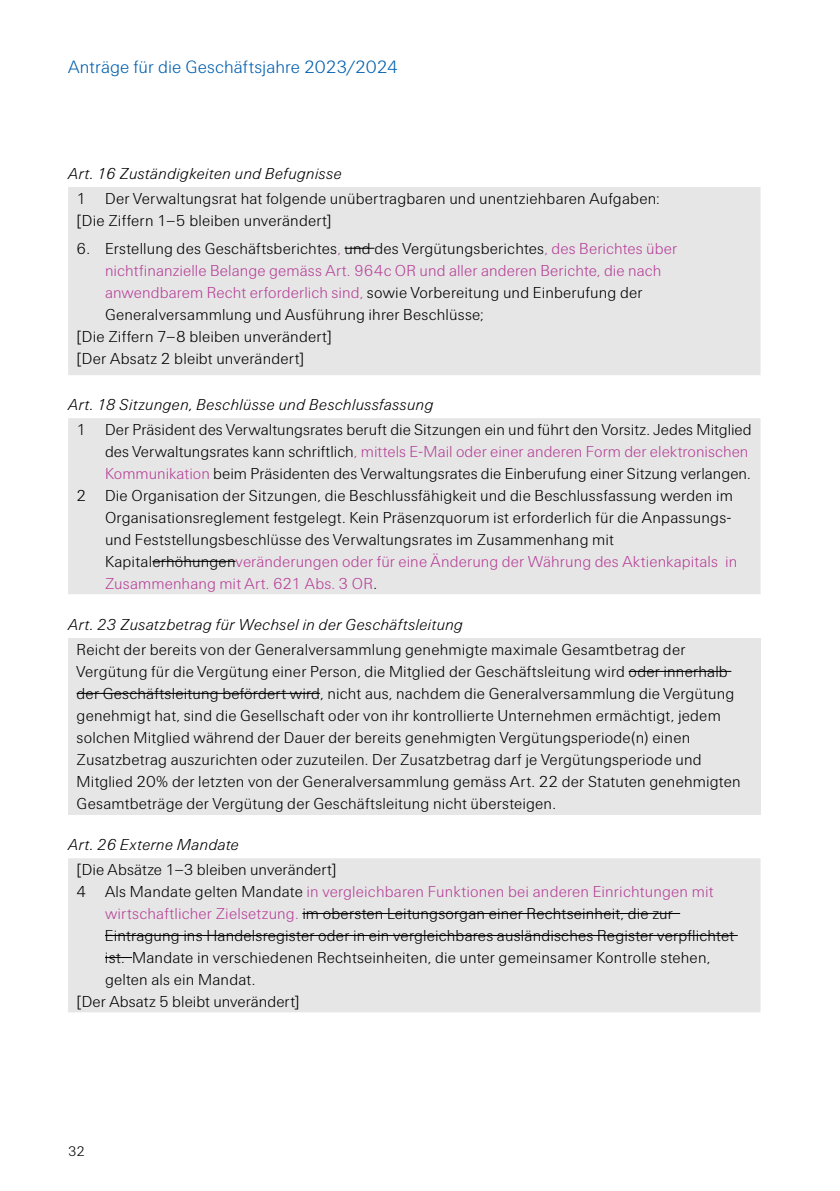
<style>
.page{position:relative;width:840px;height:1191px;background:#fff}
.page>*{position:absolute;margin:0;border:0;box-sizing:border-box;transform-origin:0 0}
.t1{font:300 18px "Swiss Re Sans OT";letter-spacing:.005em;color:#005fae}
.t2{font:300 16px/22px "Swiss Re Sans OT";letter-spacing:.01em;color:#000}
.t3{font:300 16px "Swiss Re Sans OT";letter-spacing:.005em;color:#b64197}
.t4{font:italic 300 16px "Swiss Re Sans OT";letter-spacing:.015em;color:#000}
.t5{font:300 14px "Swiss Re Sans OT";color:#000}
.s1{color:#b64197}
.s2{color:#000}
</style>
<div class="page">
<div style="left:68px;top:187px;width:692px;height:188px;background:#e6e6e7"></div>
<hr style="left:344px;top:248px;width:30px;height:1px;background:#000">
<div style="left:68px;top:418px;width:692px;height:176px;background:#e6e6e7"></div>
<hr style="left:152px;top:561px;width:83px;height:1px;background:#000">
<div style="left:68px;top:638px;width:692px;height:176px;background:#e6e6e7"></div>
<hr style="left:628px;top:671px;width:103px;height:1px;background:#000">
<hr style="left:77px;top:693px;width:243px;height:1px;background:#000">
<div style="left:68px;top:858px;width:692px;height:154px;background:#e6e6e7"></div>
<hr style="left:302px;top:913px;width:377px;height:1px;background:#000">
<hr style="left:105px;top:935px;width:632px;height:1px;background:#000">
<svg style="left:105px;top:957px;width:27px;height:1px"></svg>
<p class="t1" style="left:68px;top:56px;width:331px">Anträge für die Geschäftsjahre 2023/2024</p>
<p class="t4" style="left:68px;top:165px;width:275px">Art. 16 Zuständigkeiten und Befugnisse</p>
<p class="t2" style="left:77px;top:187px;width:584px">1 Der Verwaltungsrat hat folgende unübertragbaren und unentziehbaren Aufgaben: [Die Ziffern 1–5 bleiben unverändert]</p>
<p class="t2" style="left:77px;top:237px;width:601px">6. Erstellung des Geschäftsberichtes<span class="s1">,</span> und des Vergütungsberichtes<span class="s1">, des Berichtes über</span></p>
<p class="t3" style="left:105px;top:261px;width:557px">nichtfinanzielle Belange gemäss Art. 964c OR und aller anderen Berichte, die nach</p>
<p class="t2" style="left:105px;top:281px;width:539px"><span class="s1">anwendbarem Recht erforderlich sind,</span> sowie Vorbereitung und Einberufung der</p>
<p class="t2" style="left:105px;top:303px;width:380px">Generalversammlung und Ausführung ihrer Beschlüsse;</p>
<p class="t2" style="left:77px;top:325px;width:256px">[Die Ziffern 7–8 bleiben unverändert]</p>
<p class="t2" style="left:77px;top:347px;width:229px">[Der Absatz 2 bleibt unverändert]</p>
<p class="t4" style="left:68px;top:396px;width:367px">Art. 18 Sitzungen, Beschlüsse und Beschlussfassung</p>
<p class="t2" style="left:77px;top:418px;width:676px">1 Der Präsident des Verwaltungsrates beruft die Sitzungen ein und führt den Vorsitz. Jedes Mitglied</p>
<p class="t3" style="left:105px;top:442px;width:644px"><span class="s2">des Verwaltungsrates kann schriftlich</span>, mittels E-Mail oder einer anderen Form der elektronischen</p>
<p class="t2" style="left:105px;top:462px;width:647px"><span class="s1">Kommunikation</span> beim Präsidenten des Verwaltungsrates die Einberufung einer Sitzung verlangen.</p>
<p class="t2" style="left:77px;top:484px;width:657px">2 Die Organisation der Sitzungen, die Beschlussfähigkeit und die Beschlussfassung werden im</p>
<p class="t2" style="left:105px;top:506px;width:627px">Organisationsreglement festgelegt. Kein Präsenzquorum ist erforderlich für die Anpassungs-</p>
<p class="t2" style="left:105px;top:528px;width:510px">und Feststellungsbeschlüsse des Verwaltungsrates im Zusammenhang mit</p>
<p class="t3" style="left:105px;top:552px;width:633px"><span class="s2">Kapitalerhöhungen</span>veränderungen oder für eine Änderung der Währung des Aktienkapitals in</p>
<p class="t3" style="left:105px;top:574px;width:273px">Zusammenhang mit Art. 621 Abs. 3 OR<span class="s2">.</span></p>
<p class="t4" style="left:68px;top:616px;width:396px">Art. 23 Zusatzbetrag für Wechsel in der Geschäftsleitung</p>
<p class="t2" style="left:77px;top:638px;width:665px">Reicht der bereits von der Generalversammlung genehmigte maximale Gesamtbetrag der Vergütung für die Vergütung einer Person, die Mitglied der Geschäftsleitung wird oder innerhalb der Geschäftsleitung befördert wird, nicht aus, nachdem die Generalversammlung die Vergütung genehmigt hat, sind die Gesellschaft oder von ihr kontrollierte Unternehmen ermächtigt, jedem solchen Mitglied während der Dauer der bereits genehmigten Vergütungsperiode(n) einen Zusatzbetrag auszurichten oder zuzuteilen. Der Zusatzbetrag darf je Vergütungsperiode und Mitglied 20% der letzten von der Generalversammlung gemäss Art. 22 der Statuten genehmigten Gesamtbeträge der Vergütung der Geschäftsleitung nicht übersteigen.</p>
<p class="t4" style="left:68px;top:836px;width:172px">Art. 26 Externe Mandate</p>
<p class="t2" style="left:77px;top:858px;width:261px">[Die Absätze 1–3 bleiben unverändert]</p>
<p class="t3" style="left:77px;top:882px;width:638px"><span class="s2">4 Als Mandate gelten Mandate</span> in vergleichbaren Funktionen bei anderen Einrichtungen mit</p>
<p class="t2" style="left:105px;top:902px;width:569px"><span class="s1">wirtschaftlicher Zielsetzung.</span> im obersten Leitungsorgan einer Rechtseinheit, die zur</p>
<p class="t2" style="left:105px;top:924px;width:630px">Eintragung ins Handelsregister oder in ein vergleichbares ausländisches Register verpflichtet</p>
<p class="t2" style="left:105px;top:946px;width:606px">ist. Mandate in verschiedenen Rechtseinheiten, die unter gemeinsamer Kontrolle stehen,</p>
<p class="t2" style="left:105px;top:968px;width:152px">gelten als ein Mandat.</p>
<p class="t2" style="left:77px;top:990px;width:224px">[Der Absatz 5 bleibt unverändert]</p>
<p class="t5" style="left:68px;top:1143px;width:18px">32</p>
</div>
